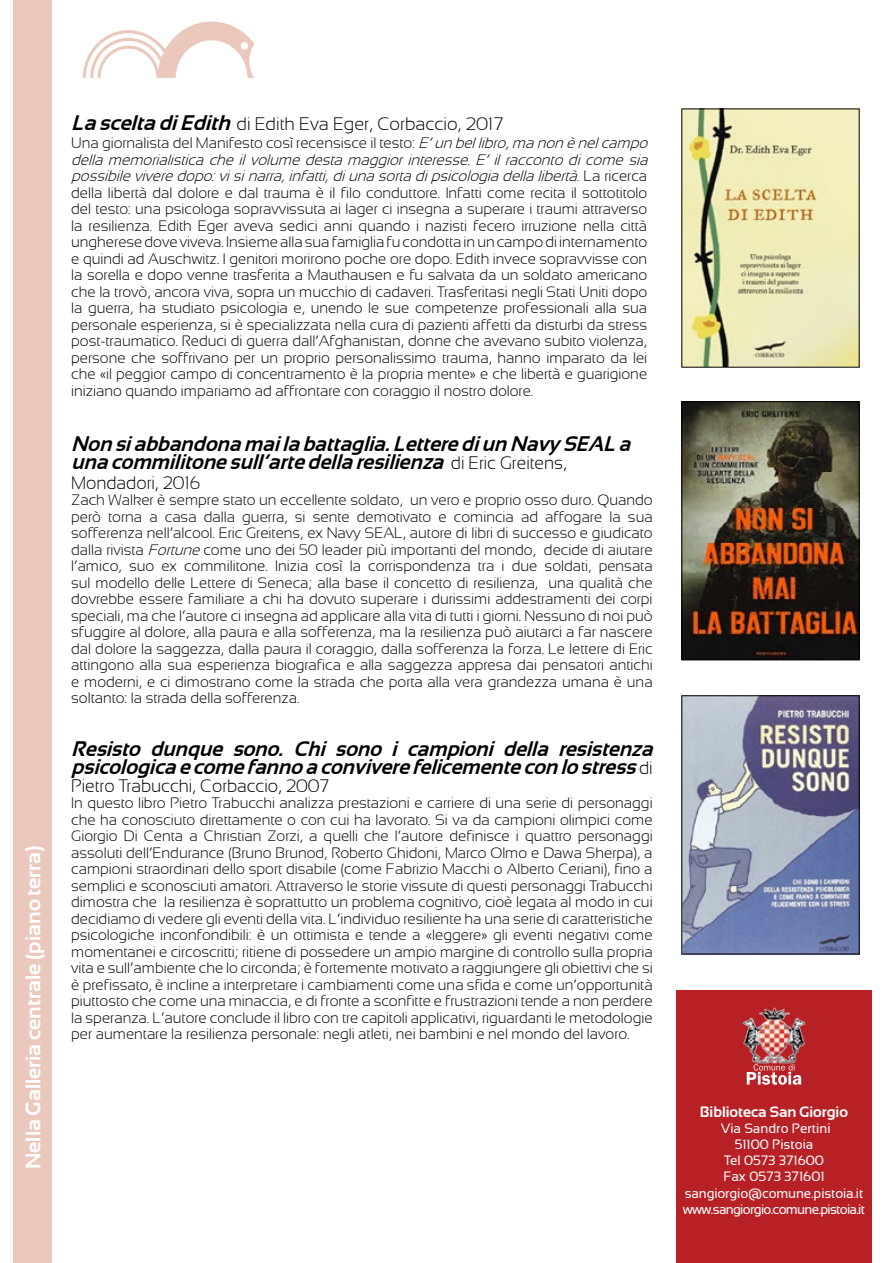
<style>
.page{position:relative;width:893px;height:1263px;background:#fff}
.page>*{position:absolute;margin:0;border:0;box-sizing:border-box;transform-origin:0 0}
.t1{font:italic 700 21px/18px "Sansation";color:#000}
.t2{font:700 21px "Sansation";color:#fff}
.t3{font:300 18px "Sansation";color:#000}
.t4{font:300 15px/16.5px "Sansation";color:#000;text-align:justify}
.t5{font:700 15px "Sansation";color:#fff}
.t6{font:13.5px/16.2px "Sansation";letter-spacing:-.01em;color:#fff;text-align:center}
.s1{font-weight:700;font-style:italic;font-size:21px}
.s2{font-style:italic}
.s3{font-weight:300;font-style:normal;font-size:18px}
</style>
<div class="page">
<svg style="left:83px;top:22px;width:171px;height:56px"></svg>
<div style="left:676px;top:991px;width:196px;height:272px;background:#b72126"></div>
<img style="left:742px;top:1007px;width:64px;height:57px">
<svg style="left:747px;top:1064px;width:54px;height:21px"></svg>
<img style="left:684px;top:111px;width:173px;height:254px">
<img style="left:684px;top:403px;width:173px;height:255px">
<div style="left:682px;top:401px;width:177px;height:259px;border:1px solid #000"></div>
<img style="left:684px;top:697px;width:173px;height:255px">
<div style="left:14px;top:0;width:38px;height:1263px;background:#eac9bc"></div>
<h1 class="t2" style="left:21px;top:1169px;width:326px;rotate:-90deg">Nella Galleria centrale (piano terra)</h1>
<p class="t3" style="left:71px;top:114px;width:434px"><span class="s1">La scelta diEdith</span> di Edith Eva Eger, Corbaccio, 2017</p>
<p class="t4" style="left:71px;top:135px;width:582px;text-align:left">Una giornalista del Manifesto così recensisce il testo: <span class="s2">E’un bellibro,ma non ènelcampo della memorialistica che il volume desta maggior interesse. E’ il racconto di come sia possibileviveredopo:visinarra,infatti,diuna sorta dipsicologia della libertà.</span>L a r i c e r c a della libertà dal dolore e dal trauma è il filo conduttore. Infatti come recita il sottotitolo del testo: una psicologa sopravvissuta ai lager ci insegna a superare i traumi attraverso la resilienza. Edith Eger aveva sedici anni quando i nazisti fecero irruzione nella città ungherese dove viveva. Insieme alla sua famiglia fu condotta in un campo di internamento e quindi ad Auschwitz. I genitori morirono poche ore dopo. Edith invece sopravvisse con la sorella e dopo venne trasferita a Mauthausen e fu salvata da un soldato americano che la trovò, ancora viva, sopra un mucchio di cadaveri. Trasferitasi negli Stati Uniti dopo la guerra, ha studiato psicologia e, unendo le sue competenze professionali alla sua personale esperienza, si è specializzata nella cura di pazienti affetti da disturbi da stress post-traumatico. Reduci di guerra dall’Afghanistan, donne che avevano subito violenza, persone che soffrivano per un proprio personalissimo trauma, hanno imparato da lei che «il peggior campo di concentramento è la propria mente» e che libertà e guarigione iniziano quando impariamo ad affrontare con coraggio il nostro dolore.</p>
<h1 class="t1" style="left:71px;top:435px;width:567px">Non siabbandonamailabattaglia.Letterediun Navy SEALa unacommilitonesull’artedellaresilienza <span class="s3">d i E r i c G r e i t e n s ,</span></h1>
<p class="t3" style="left:71px;top:473px;width:131px">Mondadori, 2016</p>
<p class="t4" style="left:71px;top:492px;width:583px">Zach Walker è sempre stato un eccellente soldato, un vero e proprio osso duro. Quando però torna a casa dalla guerra, si sente demotivato e comincia ad affogare la sua sofferenza nell’alcool. Eric Greitens, ex Navy SEAL, autore di libri di successo e giudicato dalla rivista <span class="s2">Fortune</span>come uno dei 50 leader più importanti del mondo, decide di aiutare l’amico, suo ex commilitone. Inizia così la corrispondenza tra i due soldati, pensata sul modello delle Lettere di Seneca; alla base il concetto di resilienza, una qualità che dovrebbe essere familiare a chi ha dovuto superare i durissimi addestramenti dei corpi speciali, ma che l’autore ci insegna ad applicare alla vita di tutti i giorni. Nessuno di noi può sfuggire al dolore, alla paura e alla sofferenza, ma la resilienza può aiutarci a far nascere dal dolore la saggezza, dalla paura il coraggio, dalla sofferenza la forza. Le lettere di Eric attingono alla sua esperienza biografica e alla saggezza appresa dai pensatori antichi e moderni, e ci dimostrano come la strada che porta alla vera grandezza umana è una soltanto: la strada della sofferenza.</p>
<h1 class="t1" style="left:71px;top:739px;width:589px">Resisto dunque sono. Chi sono i campioni della resistenza psicologicaecomefannoaconviverefelicementecon lostress<span class="s3">d i</span></h1>
<p class="t3" style="left:71px;top:776px;width:259px">Pietro Trabucchi, Corbaccio, 2007</p>
<p class="t4" style="left:71px;top:795px;width:583px">In questo libro Pietro Trabucchi analizza prestazioni e carriere di una serie di personaggi che ha conosciuto direttamente o con cui ha lavorato. Si va da campioni olimpici come Giorgio Di Centa a Christian Zorzi, a quelli che l’autore definisce i quattro personaggi assoluti dell’Endurance (Bruno Brunod, Roberto Ghidoni, Marco Olmo e Dawa Sherpa), a campioni straordinari dello sport disabile (come Fabrizio Macchi o Alberto Ceriani), fino a semplici e sconosciuti amatori. Attraverso le storie vissute di questi personaggi Trabucchi dimostra che la resilienza è soprattutto un problema cognitivo, cioè legata al modo in cui decidiamo di vedere gli eventi della vita. L’individuo resiliente ha una serie di caratteristiche psicologiche inconfondibili: è un ottimista e tende a «leggere» gli eventi negativi come momentanei e circoscritti; ritiene di possedere un ampio margine di controllo sulla propria vita e sull’ambiente che lo circonda; è fortemente motivato a raggiungere gli obiettivi che si è prefissato, è incline a interpretare i cambiamenti come una sfida e come un’opportunità piuttosto che come una minaccia, e di fronte a sconfitte e frustrazioni tende a non perdere la speranza. L’autore conclude il libro con tre capitoli applicativi, riguardanti le metodologie per aumentare la resilienza personale: negli atleti, nei bambini e nel mondo del lavoro.</p>
<p class="t5" style="left:700px;top:1103px;width:150px">Biblioteca San Giorgio</p>
<p class="t6" style="left:683px;top:1120px;width:184px">Via Sandro Pertini<br>51100 Pistoia<br>Tel 0573 371600<br>Fax 0573 371601 sangiorgio@comune.pistoia.it www.sangiorgio.comune.pistoia.it</p>
</div>
